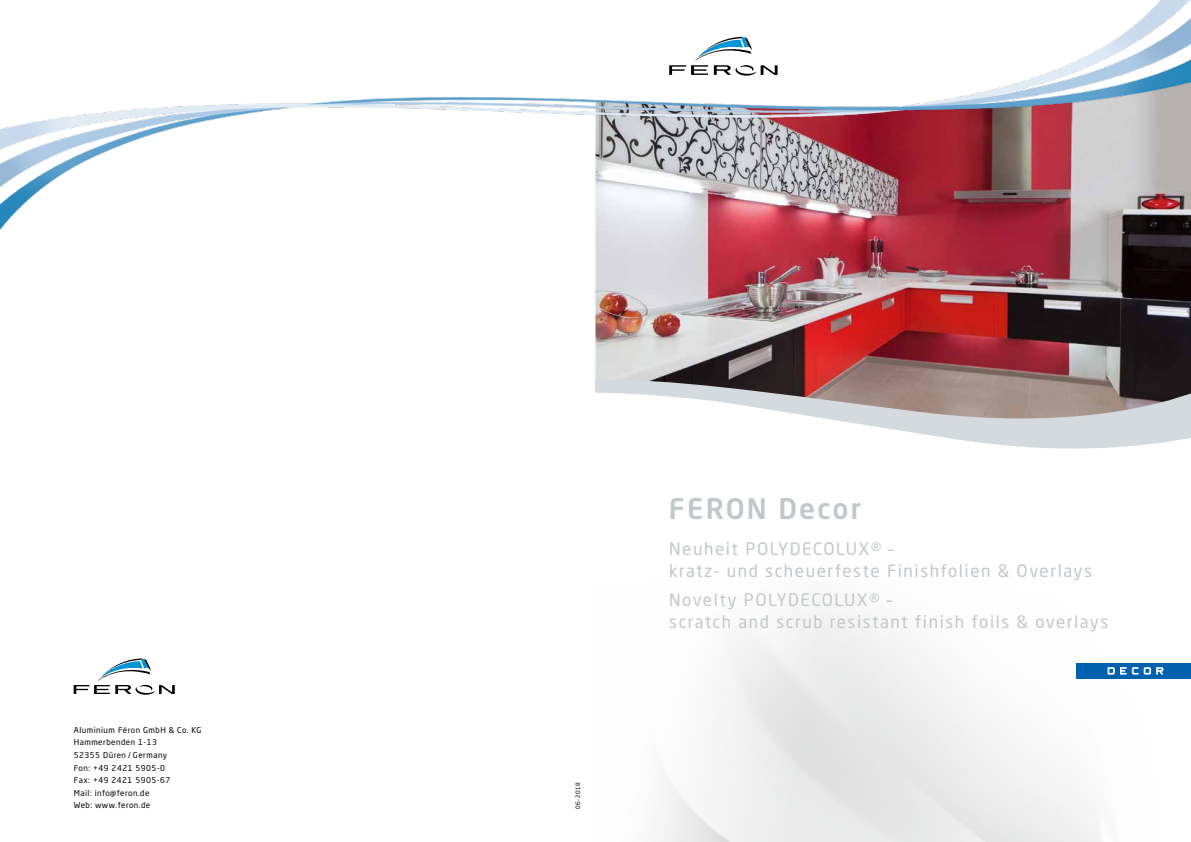
<style>
.page{position:relative;width:1191px;height:842px;background:#fff}
.page>*{position:absolute;margin:0;border:0;box-sizing:border-box;transform-origin:0 0}
.t1{font:500 28px "Neo Sans Pro";letter-spacing:.08em;color:#c2c7ca}
.t2{font:17px/22px "Neo Sans Pro";letter-spacing:.09em;color:#c2c7ca}
.t3{font:8.1px/12.6px "Neo Sans Pro";letter-spacing:.06em;color:#000}
.t4{font:6px "Neo Sans Pro";letter-spacing:.06em;color:#000}
</style>
<div class="page">
<img style="left:595px;top:274px;width:596px;height:104px">
<img style="left:0;top:0;width:1191px;height:274px">
<svg style="left:595px;top:378px;width:596px;height:71px"></svg>
<div style="left:1076px;top:663px;width:115px;height:16px;background:#0062ae"></div>
<svg style="left:1107px;top:667px;width:7px;height:8px"></svg>
<svg style="left:1120px;top:667px;width:43px;height:8px"></svg>
<svg style="left:74px;top:658px;width:101px;height:37px"></svg>
<svg style="left:669px;top:37px;width:108px;height:39px"></svg>
<hr style="left:594px;top:0;width:2px;height:100px;background:#fff">
<p class="t3" style="left:74px;top:723px;width:129px">Aluminium Féron GmbH &amp; Co. KG<br>Hammerbenden 1-13<br>52355 Düren / Germany<br>Fon: +49 2421 5905-0<br>Fax: +49 2421 5905-67<br>Mail: info@feron.de<br>Web: www.feron.de</p>
<p class="t4" style="left:574px;top:808px;width:27px;rotate:-90deg">06-2018</p>
<h1 class="t1" style="left:669px;top:491px;width:194px">FERON Decor</h1>
<h2 class="t2" style="left:669px;top:538px;width:424px">Neuheit POLYDECOLUX® –<br>kratz- und scheuerfeste Finishfolien &amp; Overlays</h2>
<h2 class="t2" style="left:669px;top:589px;width:441px">Novelty POLYDECOLUX® –<br>scratch and scrub resistant finish foils &amp; overlays</h2>
</div>
